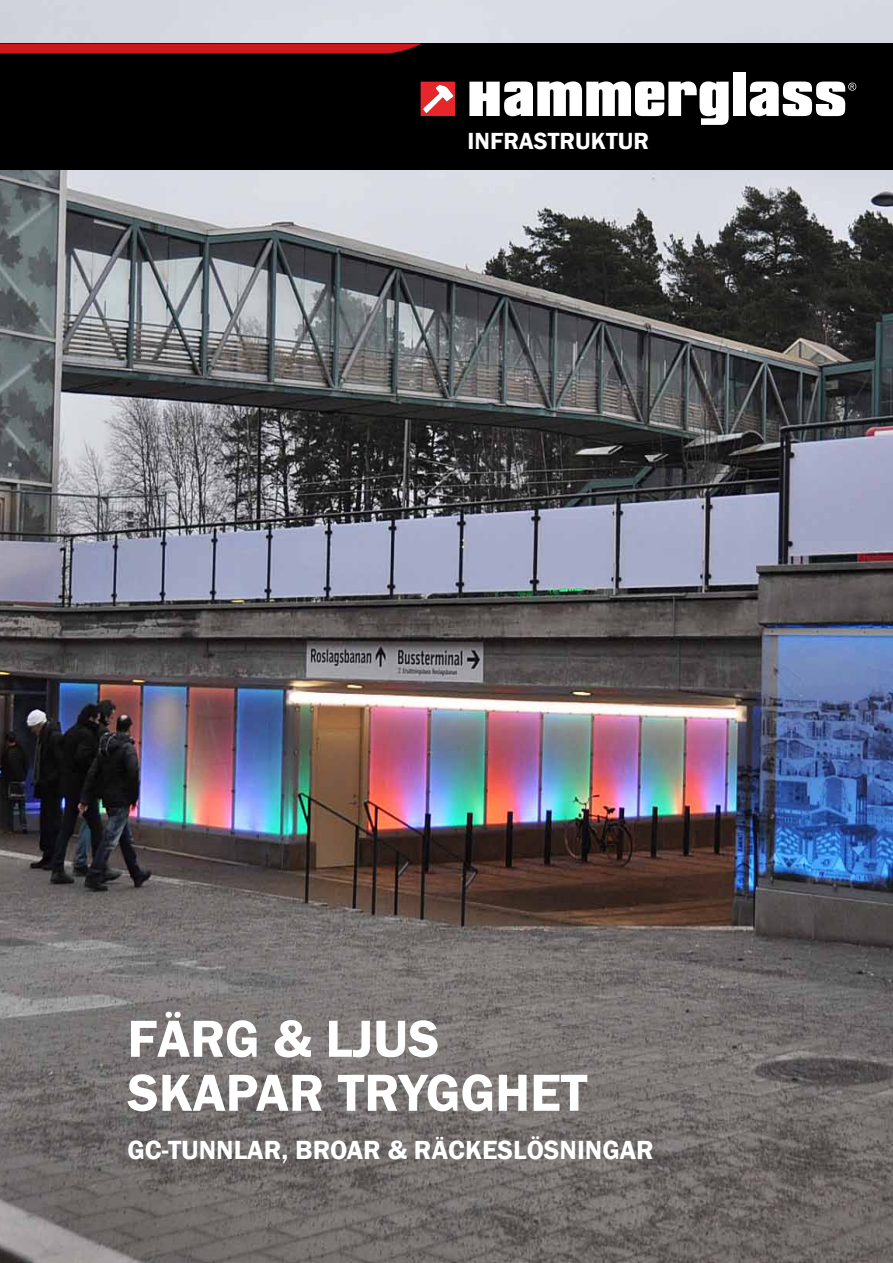
<style>
.page{position:relative;width:893px;height:1263px;background:#fff}
.page>*{position:absolute;margin:0;border:0;box-sizing:border-box;transform-origin:0 0}
.t1{font:600 54px/54px "Franklin Gothic";color:#fff}
.t2{font:600 27px "Franklin Gothic";color:#fff}
.t3{font:600 24px "Franklin Gothic";color:#fff}
</style>
<div class="page">
<img style="left:0;top:0;width:893px;height:1263px">
<div style="left:0;top:44px;width:893px;height:126px;background:#000"></div>
<svg style="left:469px;top:81px;width:260px;height:44px"></svg>
<div style="left:733px;top:72px;width:13px;height:44px;background:#fff"></div>
<svg style="left:750px;top:82px;width:106px;height:34px"></svg>
<svg style="left:421px;top:82px;width:34px;height:34px"></svg>
<svg style="left:0;top:44px;width:421px;height:10px;background:#be1518"></svg>
<p class="t3" style="left:468px;top:126px;width:183px">INFRASTRUKTUR</p>
<h1 class="t1" style="left:127px;top:1012px;width:461px">FÄRG &amp; LJUS<br>SKAPAR TRYGGHET</h1>
<p class="t2" style="left:127px;top:1134px;width:528px">GC-TUNNLAR, BROAR &amp; RÄCKESLÖSNINGAR</p>
</div>
